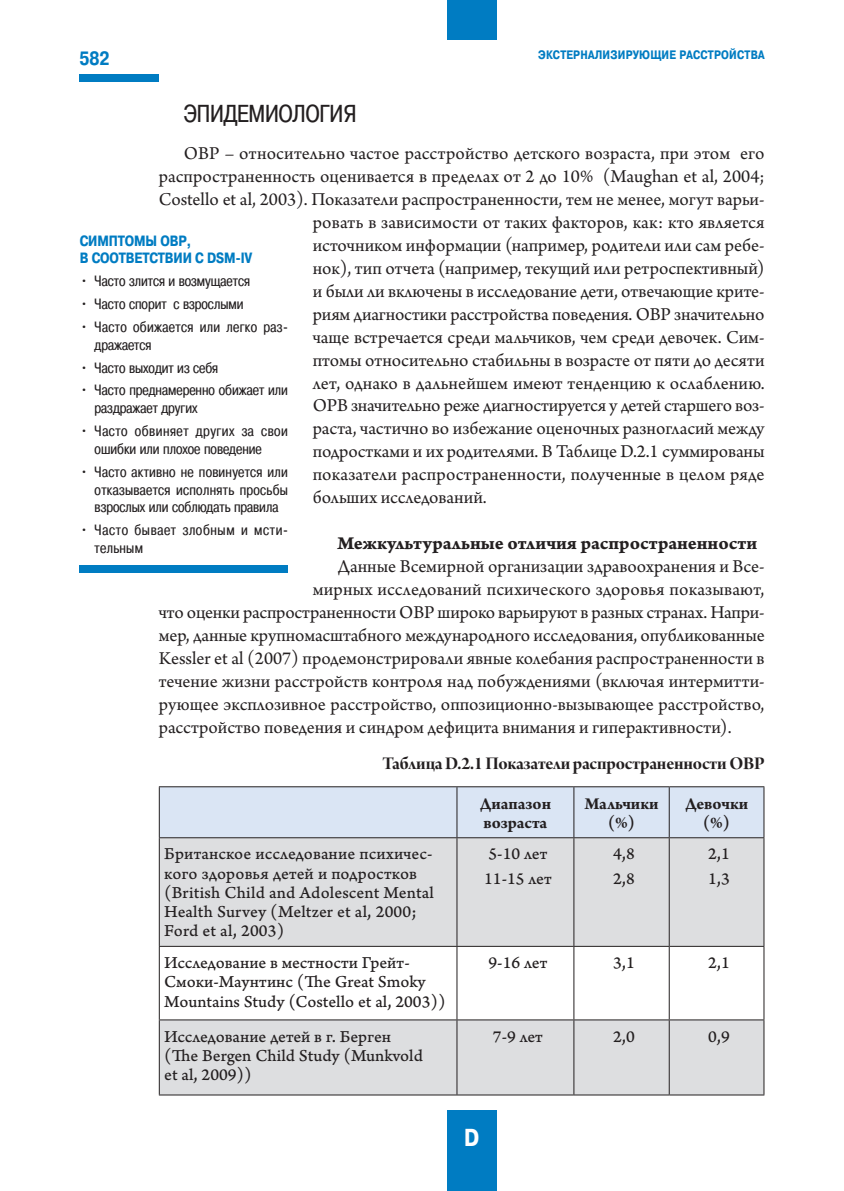
<style>
.page{position:relative;width:844px;height:1191px;background:#fff}
.page>*{position:absolute;margin:0;border:0;box-sizing:border-box;transform-origin:0 0}
.Head-1{font:24.5px "Pragmatica Cond C";color:#231f20}
.t1{font:700 24.5px "Pragmatica Cond C";color:#fff}
.Main{font:700 19.25px "Pragmatica Cond C";color:#007cc2}
.Main-2{font:19.07px "Arno Pro";color:#231f20}
.Tab_Head{font:19.07px "Arno Pro Bold Display";letter-spacing:-.01em;color:#231f20}
.Head2{font:19.07px "Arno Pro Bold Caption";color:#231f20}
.Tab-1{font:17.5px/19.2px "Arno Pro Caption";color:#231f20}
.Tab-1-2{font:700 17.5px/19.2px "Arno Pro";letter-spacing:-.005em;color:#231f20;text-align:center}
.t2{font:14.88px/17.8px "Pragmatica Cond C";color:#231f20}
.t3{font:14.88px/17.8px "Pragmatica Cond C";letter-spacing:.02em;color:#231f20}
.t4{font:14.88px/17.8px "Pragmatica Cond C";letter-spacing:.025em;color:#231f20}
.Citata2{font:700 14.88px/17.8px "Pragmatica Cond C";letter-spacing:-.01em;color:#007cc2}
.t5{font:14.88px/17.8px "Pragmatica Cond C";letter-spacing:.045em;color:#231f20}
.t6{font:700 12.25px "Pragmatica Cond C";letter-spacing:.02em;color:#007cc2}
</style>
<div class="page">
<div style="left:79px;top:74px;width:80px;height:8px;background:#007cc2"></div>
<div style="left:446px;top:0;width:50px;height:40px;background:#007cc2"></div>
<div style="left:446px;top:1110px;width:50px;height:81px;background:#007cc2"></div>
<div style="left:79px;top:565px;width:209px;height:7px;background:#007cc2"></div>
<div style="left:160px;top:787px;width:603px;height:50px;background:#dae5f4"></div>
<div style="left:160px;top:838px;width:296px;height:256px;background:#dddee0"></div>
<div style="left:457px;top:838px;width:306px;height:256px;background:#dddee0"></div>
<svg style="left:160px;top:947px;width:603px;height:72px"></svg>
<hr style="left:159px;top:786px;width:298px;height:1px;background:#231f20">
<hr style="left:159px;top:787px;width:1px;height:50px;background:#231f20">
<hr style="left:457px;top:786px;width:116px;height:1px;background:#231f20">
<hr style="left:456px;top:787px;width:1px;height:50px;background:#231f20">
<hr style="left:573px;top:786px;width:96px;height:1px;background:#231f20">
<hr style="left:573px;top:787px;width:1px;height:50px;background:#231f20">
<hr style="left:669px;top:786px;width:95px;height:1px;background:#231f20">
<hr style="left:668px;top:787px;width:1px;height:50px;background:#231f20">
<hr style="left:763px;top:787px;width:1px;height:50px;background:#231f20">
<hr style="left:159px;top:837px;width:298px;height:1px;background:#231f20">
<hr style="left:159px;top:838px;width:1px;height:108px;background:#231f20">
<hr style="left:457px;top:837px;width:116px;height:1px;background:#231f20">
<hr style="left:456px;top:838px;width:1px;height:108px;background:#231f20">
<hr style="left:573px;top:837px;width:96px;height:1px;background:#231f20">
<hr style="left:573px;top:838px;width:1px;height:108px;background:#231f20">
<hr style="left:669px;top:837px;width:95px;height:1px;background:#231f20">
<hr style="left:668px;top:838px;width:1px;height:108px;background:#231f20">
<hr style="left:763px;top:838px;width:1px;height:108px;background:#231f20">
<hr style="left:159px;top:946px;width:298px;height:1px;background:#231f20">
<hr style="left:159px;top:946px;width:1px;height:73px;background:#231f20">
<hr style="left:457px;top:946px;width:116px;height:1px;background:#231f20">
<hr style="left:456px;top:946px;width:1px;height:73px;background:#231f20">
<hr style="left:573px;top:946px;width:96px;height:1px;background:#231f20">
<hr style="left:573px;top:946px;width:1px;height:73px;background:#231f20">
<hr style="left:669px;top:946px;width:95px;height:1px;background:#231f20">
<hr style="left:668px;top:946px;width:1px;height:73px;background:#231f20">
<hr style="left:763px;top:946px;width:1px;height:73px;background:#231f20">
<hr style="left:159px;top:1019px;width:298px;height:1px;background:#231f20">
<hr style="left:159px;top:1020px;width:1px;height:74px;background:#231f20">
<hr style="left:457px;top:1019px;width:116px;height:1px;background:#231f20">
<hr style="left:456px;top:1020px;width:1px;height:74px;background:#231f20">
<hr style="left:573px;top:1019px;width:96px;height:1px;background:#231f20">
<hr style="left:573px;top:1020px;width:1px;height:74px;background:#231f20">
<hr style="left:669px;top:1019px;width:95px;height:1px;background:#231f20">
<hr style="left:668px;top:1020px;width:1px;height:74px;background:#231f20">
<hr style="left:763px;top:1020px;width:1px;height:74px;background:#231f20">
<hr style="left:159px;top:1094px;width:298px;height:1px;background:#231f20">
<hr style="left:457px;top:1094px;width:116px;height:1px;background:#231f20">
<hr style="left:573px;top:1094px;width:96px;height:1px;background:#231f20">
<hr style="left:669px;top:1094px;width:95px;height:1px;background:#231f20">
<p class="Main" style="left:79px;top:47px;width:32px">582</p>
<p class="t6" style="left:538px;top:48px;width:228px">ЭКСТЕРНАЛИЗИРУЮЩИЕ РАССТРОЙСТВА</p>
<p class="Head-1" style="left:184px;top:100px;width:174px">ЭПИДЕМИОЛОГИЯ</p>
<p class="Main-2" style="left:184px;top:142px;width:582px">ОВР – относительно частое расстройство детского возраста, при этом его</p>
<p class="Main-2" style="left:159px;top:165px;width:607px">распространенность оценивается в пределах от 2 до 10% (Maughan et al, 2004;</p>
<p class="Main-2" style="left:159px;top:188px;width:607px">Costello et al, 2003). Показатели распространенности, тем не менее, могут варьи-</p>
<p class="Main-2" style="left:313px;top:211px;width:453px">ровать в зависимости от таких факторов, как: кто является</p>
<p class="Main-2" style="left:313px;top:234px;width:453px">источником информации (например, родители или сам ребе-</p>
<p class="Main-2" style="left:313px;top:257px;width:453px">нок), тип отчета (например, текущий или ретроспективный)</p>
<p class="Main-2" style="left:313px;top:280px;width:453px">и были ли включены в исследование дети, отвечающие крите-</p>
<p class="Main-2" style="left:313px;top:303px;width:453px">риям диагностики расстройства поведения. ОВР значительно</p>
<p class="Main-2" style="left:313px;top:326px;width:453px">чаще встречается среди мальчиков, чем среди девочек. Сим-</p>
<p class="Main-2" style="left:313px;top:349px;width:453px">птомы относительно стабильны в возрасте от пяти до десяти</p>
<p class="Main-2" style="left:313px;top:372px;width:453px">лет, однако в дальнейшем имеют тенденцию к ослаблению.</p>
<p class="Main-2" style="left:313px;top:395px;width:453px">ОРВ значительно реже диагностируется у детей старшего воз-</p>
<p class="Main-2" style="left:313px;top:418px;width:453px">раста, частично во избежание оценочных разногласий между</p>
<p class="Main-2" style="left:313px;top:441px;width:453px">подростками и их родителями. В Таблице D.2.1 суммированы</p>
<p class="Main-2" style="left:313px;top:463px;width:453px">показатели распространенности, полученные в целом ряде</p>
<p class="Main-2" style="left:313px;top:486px;width:175px">больших исследований.</p>
<p class="Head2" style="left:337px;top:532px;width:421px">Межкультуральные отличия распространенности</p>
<p class="Main-2" style="left:337px;top:555px;width:428px">Данные Всемирной организации здравоохранения и Все-</p>
<p class="Main-2" style="left:313px;top:578px;width:453px">мирных исследований психического здоровья показывают,</p>
<p class="Main-2" style="left:159px;top:601px;width:607px">что оценки распространенности ОВР широко варьируют в разных странах. Напри-</p>
<p class="Main-2" style="left:159px;top:624px;width:607px">мер, данные крупномасштабного международного исследования, опубликованные</p>
<p class="Main-2" style="left:159px;top:647px;width:607px">Kessler et al (2007) продемонстрировали явные колебания распространенности в</p>
<p class="Main-2" style="left:159px;top:670px;width:607px">течение жизни расстройств контроля над побуждениями (включая интермитти-</p>
<p class="Main-2" style="left:159px;top:693px;width:606px">рующее эксплозивное расстройство, оппозиционно-вызывающее расстройство,</p>
<p class="Main-2" style="left:159px;top:716px;width:574px">расстройство поведения и синдром дефицита внимания и гиперактивности).</p>
<p class="Citata2" style="left:80px;top:231px;width:174px">СИМПТОМЫ ОВР,<br>В СООТВЕТСТВИИ С DSM-IV</p>
<p class="t2" style="left:80px;top:272px;width:172px">• Часто злится и возмущается</p>
<p class="t2" style="left:80px;top:295px;width:165px">• Часто спорит с взрослыми</p>
<p class="t4" style="left:95px;top:318px;width:195px;text-indent:-15px">• Часто обижается или легко раз&shy;дражается</p>
<p class="t2" style="left:80px;top:358px;width:140px">• Часто выходит из себя</p>
<p class="t2" style="left:95px;top:381px;width:195px;text-indent:-15px">• Часто преднамеренно обижает или раздражает других</p>
<p class="t3" style="left:95px;top:422px;width:195px;text-indent:-15px">• Часто обвиняет других за свои ошибки или плохое поведение</p>
<p class="t2" style="left:95px;top:462px;width:195px;text-align:justify;text-indent:-15px">• Часто активно не повинуется или отказывается исполнять просьбы взрослых или соблюдать правила</p>
<p class="t5" style="left:95px;top:521px;width:195px;text-indent:-15px">• Часто бывает злобным и мсти&shy;тельным</p>
<p class="Tab_Head" style="left:382px;top:752px;width:383px">Таблица D.2.1 Показатели распространенности ОВР</p>
<p class="Tab-1-2" style="left:479px;top:794px;width:73px;text-align:left">Диапазон возраста</p>
<p class="Tab-1-2" style="left:584px;top:794px;width:75px">Мальчики (%)</p>
<p class="Tab-1-2" style="left:684px;top:794px;width:65px">Девочки (%)</p>
<p class="Tab-1" style="left:164px;top:845px;width:271px">Британское исследование психичес&shy;кого здоровья детей и подростков (British Child and Adolescent Mental<br>Health Survey (Meltzer et al, 2000;<br>Ford et al, 2003)</p>
<p class="Tab-1" style="left:488px;top:845px;width:60px">5-10 лет</p>
<p class="Tab-1" style="left:484px;top:869px;width:69px">11-15 лет</p>
<p class="Tab-1" style="left:613px;top:845px;width:23px">4,8</p>
<p class="Tab-1" style="left:613px;top:869px;width:23px">2,8</p>
<p class="Tab-1" style="left:708px;top:845px;width:23px">2,1</p>
<p class="Tab-1" style="left:708px;top:869px;width:23px">1,3</p>
<p class="Tab-1" style="left:164px;top:953px;width:283px">Исследование в местности Грейт-<br>Смоки-Маунтинс (The Great Smoky<br>Mountains Study (Costello et al, 2003))</p>
<p class="Tab-1" style="left:488px;top:953px;width:60px">9-16 лет</p>
<p class="Tab-1" style="left:613px;top:953px;width:23px">3,1</p>
<p class="Tab-1" style="left:708px;top:953px;width:23px">2,1</p>
<p class="Tab-1" style="left:164px;top:1027px;width:260px">Исследование детей в г. Берген (The Bergen Child Study (Munkvold et al, 2009))</p>
<p class="Tab-1" style="left:493px;top:1027px;width:51px">7-9 лет</p>
<p class="Tab-1" style="left:613px;top:1027px;width:23px">2,0</p>
<p class="Tab-1" style="left:708px;top:1027px;width:23px">0,9</p>
<p class="t1" style="left:464px;top:1123px;width:17px">D</p>
</div>
